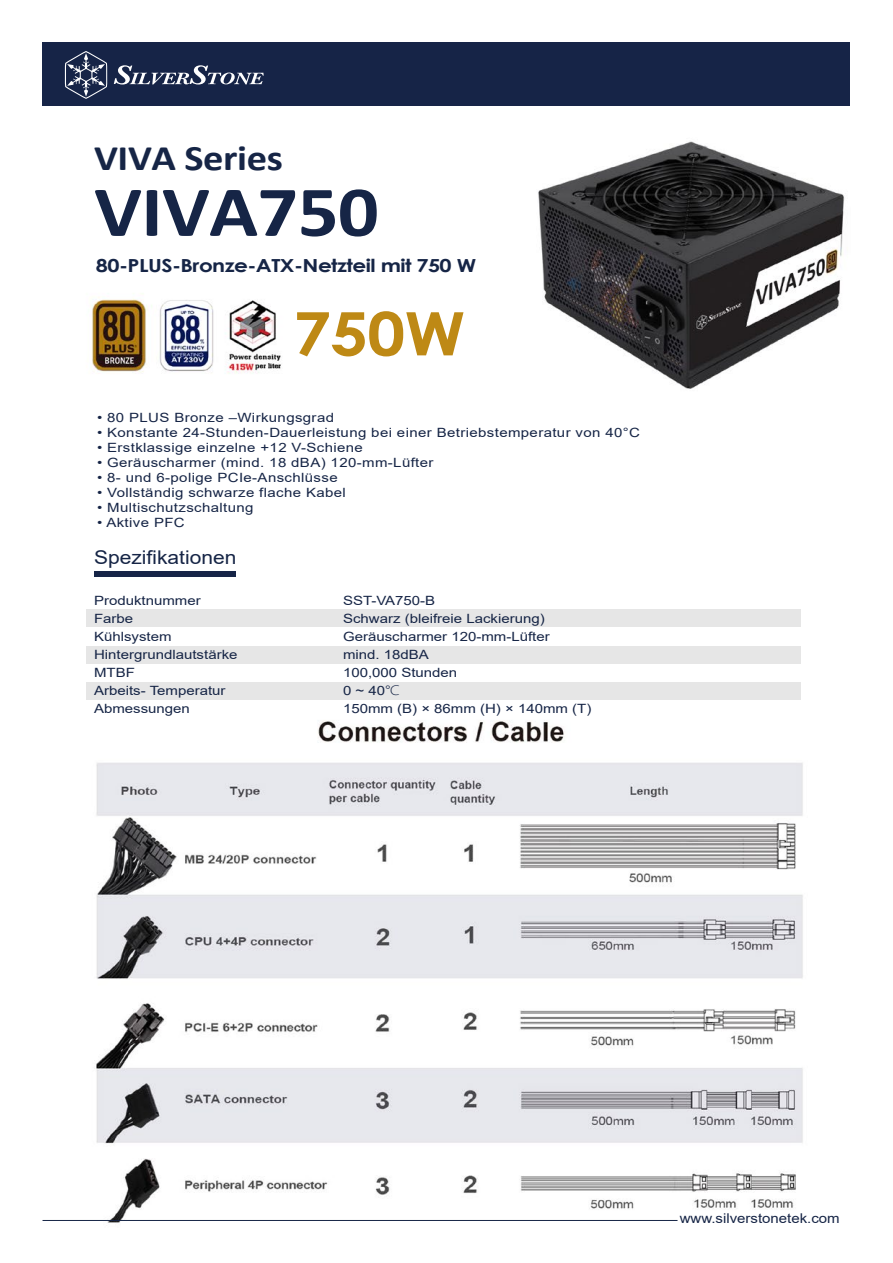
<style>
.page{position:relative;width:893px;height:1263px;background:#fff}
.page>*{position:absolute;margin:0;border:0;box-sizing:border-box;transform-origin:0 0}
.t1{font:700 72px "Calibri";letter-spacing:-.01em;color:#162546;scale:1.12 1}
.t2{font:700 60px "Century Gothic";color:#be8915;scale:1.12 1}
.t3{font:700 36px "Calibri";letter-spacing:-.01em;color:#162546;scale:1.12 1}
.t4{font:18.9px "Arial";color:#162546;scale:1.11 1}
.t5{font:700 18px "Century Gothic";letter-spacing:-.025em;color:#162546;scale:1.2 1}
.t6{font:13.5px "Arial";color:#162546;scale:1.11 1}
.t7{font:12.75px "Arial";letter-spacing:.025em;color:#162546;scale:1.18 1}
.t8{font:12.75px "Arial";color:#162546;scale:1.18 1}
.s1{font-family:"Microsoft Jheng Hei";font-weight:300}
</style>
<div class="page">
<img style="left:91px;top:141px;width:754px;height:1082px">
<div style="left:43px;top:43px;width:807px;height:63px;background:#162447"></div>
<svg style="left:65px;top:51px;width:42px;height:48px"></svg>
<svg style="left:114px;top:65px;width:150px;height:20px"></svg>
<hr style="left:43px;top:1220px;width:634px;height:1px;background:#162546">
<div style="left:86px;top:609px;width:715px;height:18px;background:#e6e6e6"></div>
<div style="left:86px;top:646px;width:715px;height:18px;background:#e6e6e6"></div>
<div style="left:86px;top:682px;width:715px;height:18px;background:#e6e6e6"></div>
<div style="left:94px;top:572px;width:142px;height:5px;background:#162447"></div>
<p class="t3" style="left:94px;top:133px;width:170px">VIVA Series</p>
<p class="t1" style="left:94px;top:161px;width:256px">VIVA750</p>
<p class="t5" style="left:96px;top:252px;width:318px">80-PLUS-Bronze-ATX-Netzteil mit 750 W</p>
<p class="t2" style="left:293px;top:288px;width:155px">750W</p>
<p class="t7" style="left:97px;top:409px;width:202px">• 80 PLUS Bronze –Wirkungsgrad</p>
<p class="t7" style="left:97px;top:424px;width:462px">• Konstante 24-Stunden-Dauerleistung bei einer Betriebstemperatur von 40°C</p>
<p class="t7" style="left:97px;top:439px;width:227px">• Erstklassige einzelne +12 V-Schiene</p>
<p class="t7" style="left:97px;top:454px;width:287px">• Geräuscharmer (mind. 18 dBA) 120-mm-Lüfter</p>
<p class="t7" style="left:97px;top:469px;width:205px">• 8- und 6-polige PCIe-Anschlüsse</p>
<p class="t7" style="left:97px;top:484px;width:212px">• Vollständig schwarze flache Kabel</p>
<p class="t7" style="left:97px;top:499px;width:134px">• Multischutzschaltung</p>
<p class="t7" style="left:97px;top:514px;width:76px">• Aktive PFC</p>
<p class="t4" style="left:94px;top:544px;width:130px">Spezifikationen</p>
<p class="t8" style="left:94px;top:592px;width:92px">Produktnummer</p>
<p class="t7" style="left:94px;top:610px;width:35px">Farbe</p>
<p class="t8" style="left:94px;top:628px;width:67px">Kühlsystem</p>
<p class="t8" style="left:94px;top:646px;width:123px">Hintergrundlautstärke</p>
<p class="t7" style="left:94px;top:664px;width:36px">MTBF</p>
<p class="t8" style="left:94px;top:682px;width:113px">Arbeits- Temperatur</p>
<p class="t8" style="left:94px;top:700px;width:83px">Abmessungen</p>
<p class="t8" style="left:343px;top:592px;width:80px">SST-VA750-B</p>
<p class="t8" style="left:343px;top:610px;width:172px">Schwarz (bleifreie Lackierung)</p>
<p class="t8" style="left:343px;top:628px;width:177px">Geräuscharmer 120-mm-Lüfter</p>
<p class="t8" style="left:343px;top:646px;width:74px">mind. 18dBA</p>
<p class="t8" style="left:343px;top:664px;width:98px">100,000 Stunden</p>
<p class="t7" style="left:343px;top:682px;width:50px">0 ~ 40<span class="s1">℃</span></p>
<p class="t8" style="left:343px;top:700px;width:212px">150mm (B) × 86mm (H) × 140mm (T)</p>
<p class="t6" style="left:680px;top:1209px;width:146px">www.silverstonetek.com</p>
</div>
